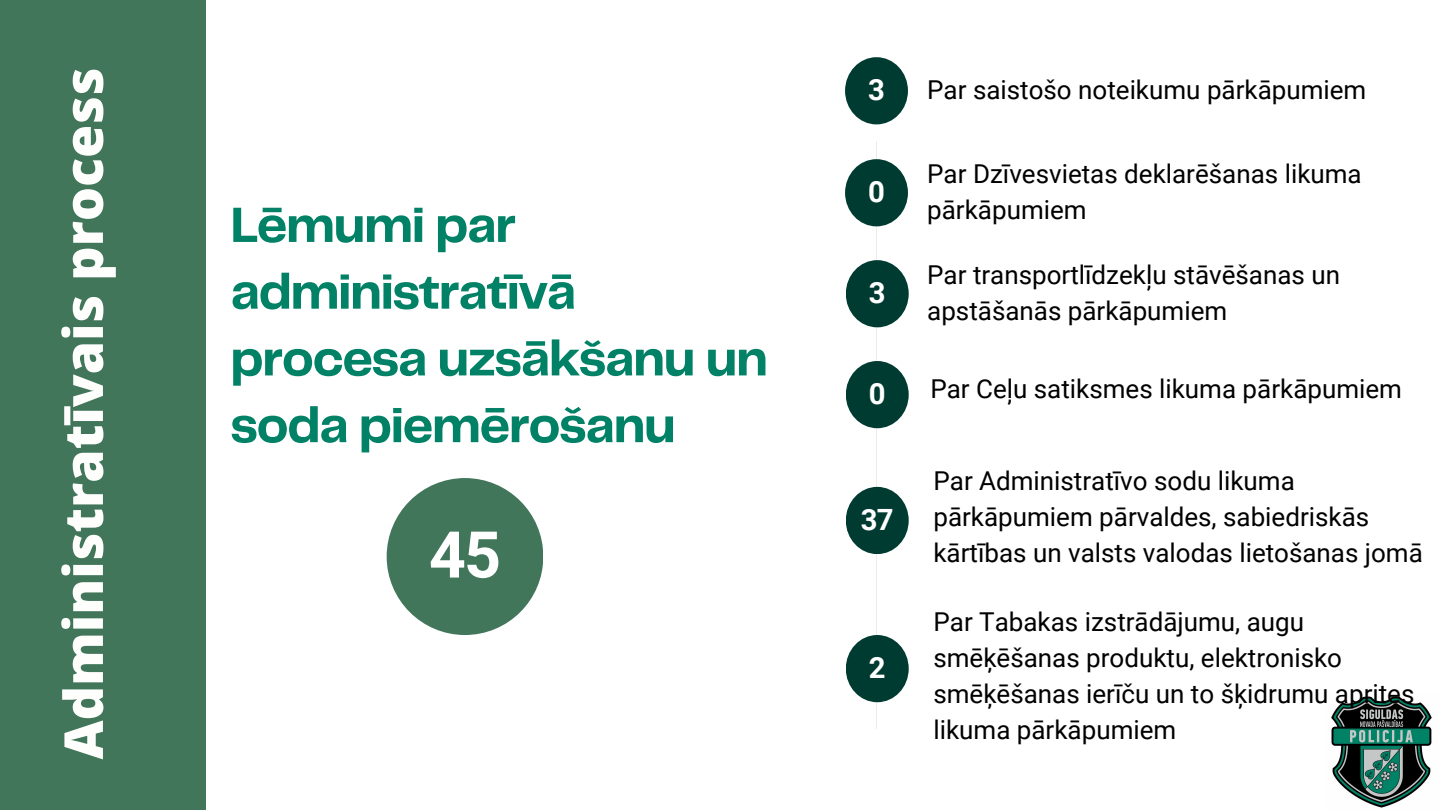
<style>
.page{position:relative;width:1440px;height:810px;background:#fff}
.page>*{position:absolute;margin:0;border:0;box-sizing:border-box;transform-origin:0 0}
.t1{font:700 64.5px "Roboto";color:#fff}
.t2{font:800 53.7px "Open Sans";color:#fefefc}
.t3{font:700 51.4px/66.8px "Telegraf";letter-spacing:-.03em;color:#018165}
.t4{font:700 29.3px "Roboto";color:#fff}
.t5{font:26px/36px "Roboto";color:#000}
</style>
<div class="page">
<div style="left:0;top:0;width:206px;height:810px;background:#41765a"></div>
<hr style="left:877px;top:141px;width:1px;height:588px;background:#ebebeb">
<div style="left:846px;top:635px;width:63px;height:67px;background:#003b31;border-radius:50%"></div>
<div style="left:387px;top:478px;width:156px;height:157px;background:#41765a;border-radius:50%"></div>
<img style="left:1331px;top:696px;width:101px;height:112px">
<div style="left:846px;top:260px;width:63px;height:67px;background:#003b31;border-radius:50%"></div>
<div style="left:846px;top:487px;width:63px;height:67px;background:#003b31;border-radius:50%"></div>
<div style="left:846px;top:361px;width:63px;height:67px;background:#003b31;border-radius:50%"></div>
<div style="left:845px;top:159px;width:63px;height:67px;background:#003b31;border-radius:50%"></div>
<div style="left:845px;top:57px;width:63px;height:67px;background:#003b31;border-radius:50%"></div>
<p class="t2" style="left:46px;top:759px;width:693px;rotate:-90deg">Administratīvais process</p>
<p class="t3" style="left:230px;top:194px;width:539px">Lēmumi par administratīvā procesa uzsākšanu un soda piemērošanu</p>
<p class="t1" style="left:429px;top:518px;width:74px">45</p>
<p class="t4" style="left:868px;top:73px;width:18px">3</p>
<p class="t4" style="left:868px;top:175px;width:18px">0</p>
<p class="t4" style="left:869px;top:276px;width:18px">3</p>
<p class="t5" style="left:927px;top:72px;width:441px">Par saistošo noteikumu pārkāpumiem</p>
<p class="t5" style="left:927px;top:156px;width:436px">Par Dzīvesvietas deklarēšanas likuma pārkāpumiem</p>
<p class="t5" style="left:927px;top:257px;width:414px">Par transportlīdzekļu stāvēšanas un apstāšanās pārkāpumiem</p>
<p class="t4" style="left:869px;top:376px;width:18px">0</p>
<p class="t5" style="left:930px;top:371px;width:473px">Par Ceļu satiksmes likuma pārkāpumiem</p>
<p class="t4" style="left:861px;top:502px;width:34px">37</p>
<p class="t4" style="left:869px;top:650px;width:18px">2</p>
<p class="t5" style="left:933px;top:463px;width:491px">Par Administratīvo sodu likuma pārkāpumiem pārvaldes, sabiedriskās kārtības un valsts valodas lietošanas jomā</p>
<p class="t5" style="left:933px;top:604px;width:482px">Par Tabakas izstrādājumu, augu smēķēšanas produktu, elektronisko smēķēšanas ierīču un to šķidrumu aprites likuma pārkāpumiem</p>
</div>
